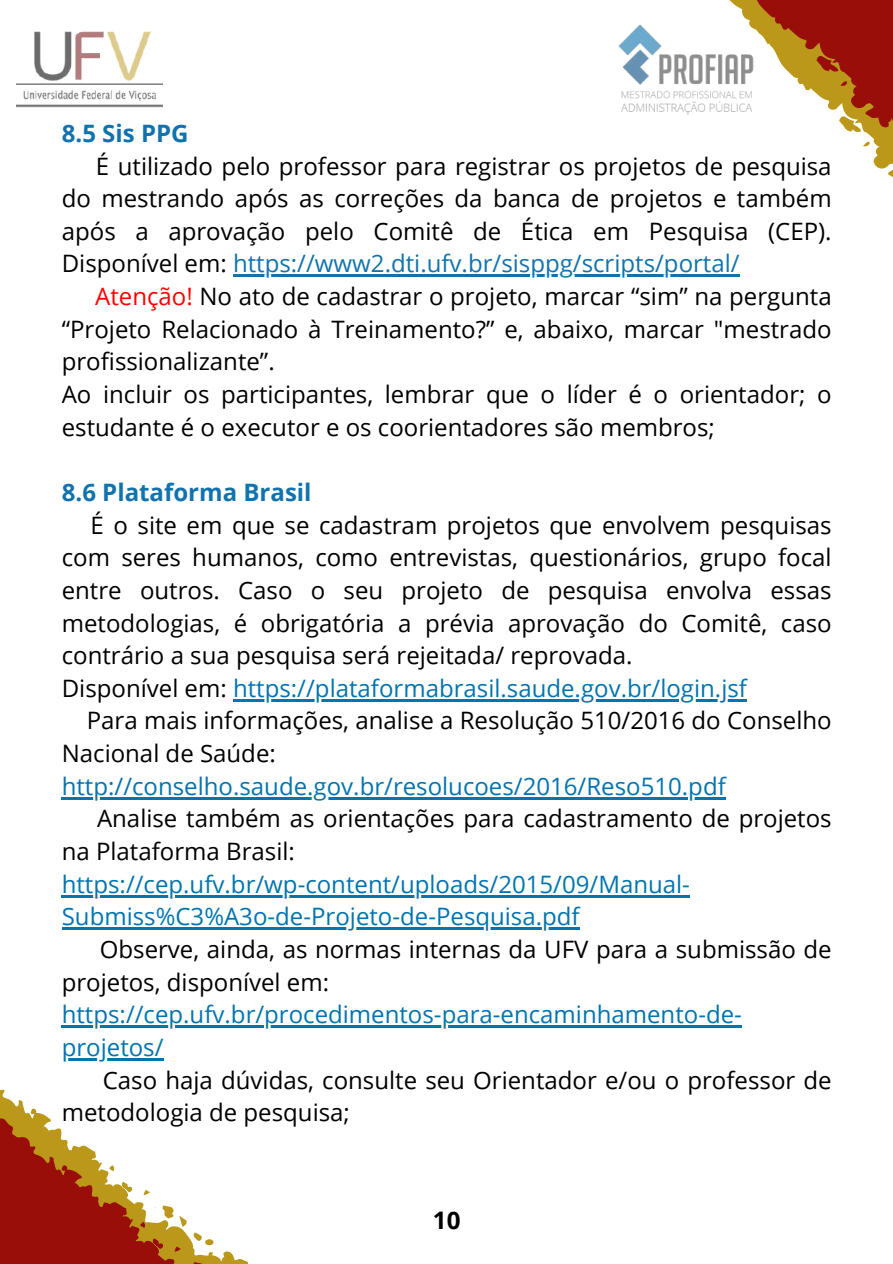
<style>
.page{position:relative;width:893px;height:1264px;background:#fff}
.page>*{position:absolute;margin:0;border:0;box-sizing:border-box;transform-origin:0 0}
.t1{font:700 24.15px "Open Sans";color:#000}
.t2{font:24px/32.7px "Open Sans";color:#000}
.t3{font:24px/32.7px "Open Sans";color:#0274af}
.t4{font:700 24px "Open Sans";color:#1073ad}
.s1{color:#1073ad}
.s2{color:#f00}
.s3{color:#0274af}
</style>
<div class="page">
<svg style="left:0;top:1025px;width:590px;height:238px"></svg>
<hr style="left:233px;top:275px;width:506px;height:2px;background:#1073ad">
<hr style="left:233px;top:699px;width:514px;height:2px;background:#0274af">
<hr style="left:62px;top:797px;width:663px;height:2px;background:#0274af">
<hr style="left:62px;top:894px;width:628px;height:3px;background:#0274af">
<hr style="left:62px;top:927px;width:517px;height:2px;background:#0274af">
<hr style="left:62px;top:1025px;width:680px;height:2px;background:#0274af">
<hr style="left:62px;top:1058px;width:101px;height:2px;background:#0274af">
<img style="left:16px;top:31px;width:146px;height:77px">
<svg style="left:590px;top:0;width:302px;height:277px"></svg>
<p class="t4" style="left:62px;top:116px;width:128px">8.5 Sis PPG</p>
<p class="t2" style="left:62px;top:149px;width:771px;text-align:justify;text-indent:34px">É utilizado pelo professor para registrar os projetos de pesquisa do mestrando após as correções da banca de projetos e também após a aprovação pelo Comitê de Ética em Pesquisa (CEP).<br>Disponível em: <span class="s1">https://www2.dti.ufv.br/sisppg/scripts/portal/</span></p>
<p class="t2" style="left:62px;top:279px;width:771px;text-indent:33px"><span class="s2">Atenção!</span> No ato de cadastrar o projeto, marcar “sim” na pergunta “Projeto Relacionado à Treinamento?” e, abaixo, marcar "mestrado profissionalizante”.<br>Ao incluir os participantes, lembrar que o líder é o orientador; o estudante é o executor e os coorientadores são membros;</p>
<p class="t4" style="left:62px;top:475px;width:251px">8.6 Plataforma Brasil</p>
<p class="t2" style="left:62px;top:508px;width:771px;text-indent:29px">É o site em que se cadastram projetos que envolvem pesquisas com seres humanos, como entrevistas, questionários, grupo focal entre outros. Caso o seu projeto de pesquisa envolva essas metodologias, é obrigatória a prévia aprovação do Comitê, caso contrário a sua pesquisa será rejeitada/ reprovada.<br>Disponível em: <span class="s3">https://plataformabrasil.saude.gov.br/login.jsf</span></p>
<p class="t2" style="left:62px;top:703px;width:771px;text-indent:25px">Para mais informações, analise a Resolução 510/2016 do Conselho<br>Nacional de Saúde:</p>
<p class="t3" style="left:62px;top:769px;width:665px">http://conselho.saude.gov.br/resolucoes/2016/Reso510.pdf</p>
<p class="t2" style="left:62px;top:801px;width:771px;text-indent:35px">Analise também as orientações para cadastramento de projetos na Plataforma Brasil:</p>
<p class="t3" style="left:62px;top:867px;width:629px">https://cep.ufv.br/wp-content/uploads/2015/09/Manual-<br>Submiss%C3%A3o-de-Projeto-de-Pesquisa.pdf</p>
<p class="t2" style="left:62px;top:932px;width:771px;text-indent:38px">Observe, ainda, as normas internas da UFV para a submissão de projetos, disponível em:</p>
<p class="t3" style="left:62px;top:997px;width:681px">https://cep.ufv.br/procedimentos-para-encaminhamento-de&shy;projetos/</p>
<p class="t2" style="left:62px;top:1062px;width:771px;text-indent:41px">Caso haja dúvidas, consulte seu Orientador e/ou o professor de metodologia de pesquisa;</p>
<p class="t1" style="left:433px;top:1202px;width:29px">10</p>
</div>
